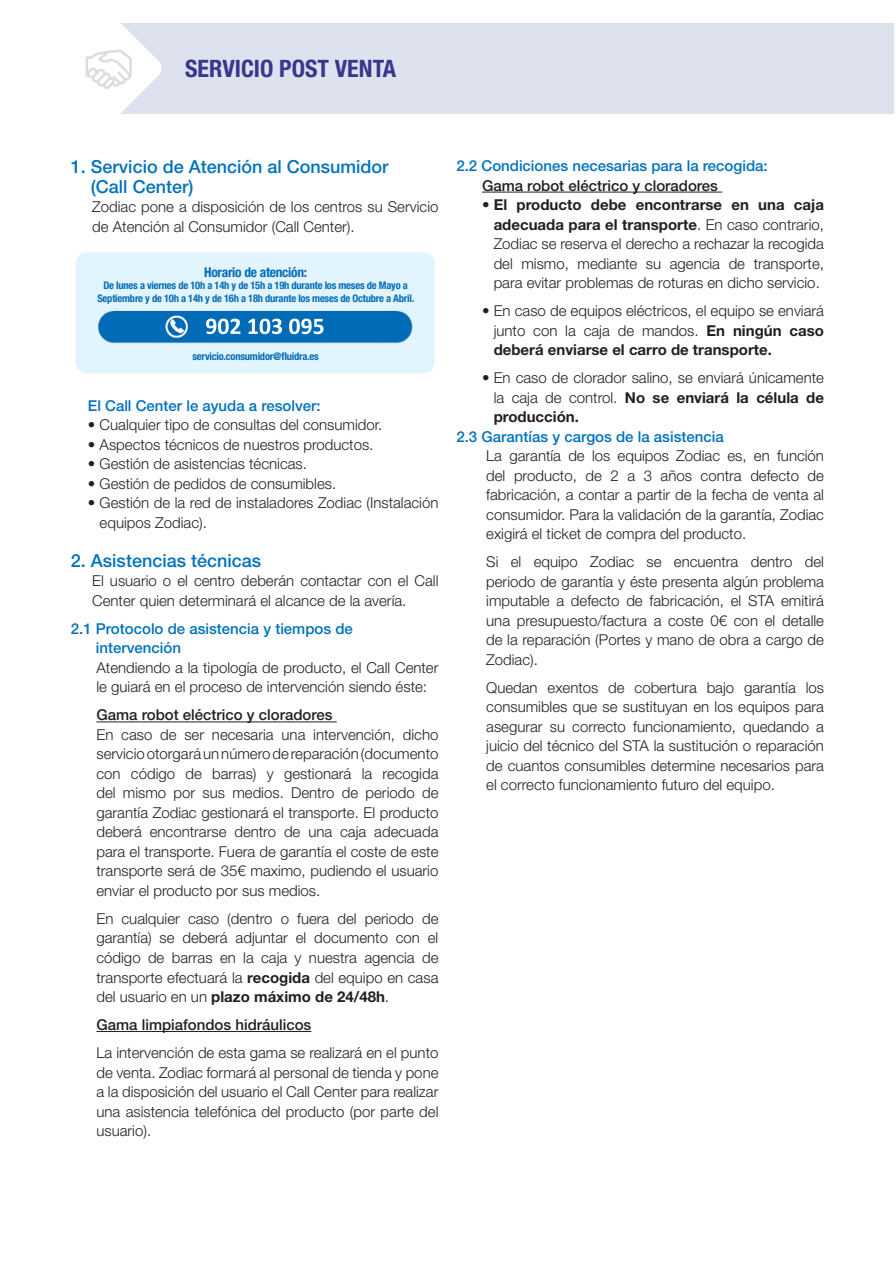
<style>
.page{position:relative;width:896px;height:1264px;background:#fff}
.page>*{position:absolute;margin:0;border:0;box-sizing:border-box;transform-origin:0 0}
.t1{font:700 condensed 24px "Helvetica Neue LT Std";color:#38378d}
.t2{font:500 18px/19.5px "Helvetica Neue LT Std";color:#0072bc}
.t3{font:300 15px/19.5px "Helvetica Neue LT Std";color:#231f20;text-align:justify}
.t4{font:500 15px/19.5px "Helvetica Neue LT Std";color:#0072bc}
.t5{font:500 15px "Helvetica Neue LT Std";color:#231f20}
.t6{font:700 condensed 13.5px "Helvetica Neue LT Std";letter-spacing:-.02em;color:#006cb7}
.t7{font:700 condensed 10.5px/12.6px "Helvetica Neue LT Std";letter-spacing:-.02em;color:#006cb7;text-align:center}
.s1{font-weight:700}
</style>
<div class="page">
<hr style="left:96px;top:721px;width:241px;height:1px;background:#231f20">
<hr style="left:96px;top:1031px;width:215px;height:1px;background:#231f20">
<hr style="left:482px;top:192px;width:240px;height:1px;background:#231f20">
<img style="left:75px;top:252px;width:360px;height:122px">
<img style="left:272px;top:319px;width:39px;height:15px">
<div style="left:114px;top:23px;width:780px;height:90px;background:#dee1ee"></div>
<svg style="left:85px;top:23px;width:77px;height:91px"></svg>
<h1 class="t1" style="left:185px;top:54px;width:213px">SERVICIO POST VENTA</h1>
<p class="t2" style="left:91px;top:157px;width:299px;text-indent:-20px">1. Servicio de Atención al Consumidor (Call Center)</p>
<p class="t3" style="left:92px;top:197px;width:348px">Zodiac pone a disposición de los centros su Servicio de Atención al Consumidor (Call Center).</p>
<p class="t6" style="left:204px;top:263px;width:104px">Horario de atención:</p>
<p class="t7" style="left:97px;top:279px;width:318px">De lunes a viernes de 10h a 14h y de 15h a 19h durante los meses de Mayo a<br>Septiembre y de 10h a 14h y de 16h a 18h durante los meses de Octubre a Abril.</p>
<p class="t7" style="left:192px;top:350px;width:128px">servicio.consumidor@fluidra.es</p>
<p class="t4" style="left:88px;top:395px;width:234px">El Call Center le ayuda a resolver:</p>
<p class="t3" style="left:88px;top:415px;width:296px">• Cualquier tipo de consultas del consumidor.</p>
<p class="t3" style="left:88px;top:434px;width:287px">• Aspectos técnicos de nuestros productos.</p>
<p class="t3" style="left:88px;top:454px;width:220px">• Gestión de asistencias técnicas.</p>
<p class="t3" style="left:88px;top:473px;width:250px">• Gestión de pedidos de consumibles.</p>
<p class="t3" style="left:100px;top:493px;width:340px;text-indent:-12px">• Gestión de la red de instaladores Zodiac (Instalación equipos Zodiac).</p>
<p class="t2" style="left:71px;top:550px;width:192px">2. Asistencias técnicas</p>
<p class="t3" style="left:92px;top:571px;width:348px">El usuario o el centro deberán contactar con el Call<br>Center quien determinará el alcance de la avería.</p>
<p class="t4" style="left:96px;top:618px;width:258px;text-indent:-25px">2.1 Protocolo de asistencia y tiempos de intervención</p>
<p class="t3" style="left:96px;top:657px;width:343px">Atendiendo a la tipología de producto, el Call Center le guiará en el proceso de intervención siendo éste:</p>
<p class="t5" style="left:96px;top:706px;width:237px">Gama robot eléctrico y cloradores</p>
<p class="t3" style="left:96px;top:724px;width:343px">En caso de ser necesaria una intervención, dicho servicio otorgará un número de reparación (documento con código de barras) y gestionará la recogida del mismo por sus medios. Dentro de periodo de garantía Zodiac gestionará el transporte. El producto deberá encontrarse dentro de una caja adecuada para el transporte. Fuera de garantía el coste de este transporte será de 35€ maximo, pudiendo el usuario enviar el producto por sus medios.</p>
<p class="t3" style="left:96px;top:908px;width:343px">En cualquier caso (dentro o fuera del periodo de garantía) se deberá adjuntar el documento con el código de barras en la caja y nuestra agencia de transporte efectuará la <span class="s1">recogida</span> del equipo en casa del usuario en un <span class="s1">plazo máximo de 24/48h</span>.</p>
<p class="t5" style="left:96px;top:1015px;width:216px">Gama limpiafondos hidráulicos</p>
<p class="t3" style="left:96px;top:1042px;width:343px">La intervención de esta gama se realizará en el punto de venta. Zodiac formará al personal de tienda y pone a la disposición del usuario el Call Center para realizar una asistencia telefónica del producto (por parte del usuario).</p>
<p class="t4" style="left:456px;top:156px;width:313px">2.2 Condiciones necesarias para la recogida:</p>
<p class="t5" style="left:482px;top:176px;width:237px">Gama robot eléctrico y cloradores</p>
<p class="t3" style="left:493px;top:195px;width:332px;text-indent:-12px">• <span class="s1">El producto debe encontrarse en una caja adecuada para el transporte</span>. En caso contrario, Zodiac se reserva el derecho a rechazar la recogida del mismo, mediante su agencia de transporte, para evitar problemas de roturas en dicho servicio.</p>
<p class="t3" style="left:493px;top:301px;width:332px;text-indent:-12px">• En caso de equipos eléctricos, el equipo se enviará junto con la caja de mandos. <span class="s1">En ningún caso deberá enviarse el carro de transporte.</span></p>
<p class="t3" style="left:493px;top:368px;width:332px;text-indent:-12px">• En caso de clorador salino, se enviará únicamente la caja de control. <span class="s1">No se enviará la célula de producción.</span></p>
<p class="t4" style="left:456px;top:426px;width:269px">2.3 Garantías y cargos de la asistencia</p>
<p class="t3" style="left:486px;top:446px;width:339px">La garantía de los equipos Zodiac es, en función del producto, de 2 a 3 años contra defecto de fabricación, a contar a partir de la fecha de venta al consumidor. Para la validación de la garantía, Zodiac exigirá el ticket de compra del producto.</p>
<p class="t3" style="left:486px;top:552px;width:339px">Si el equipo Zodiac se encuentra dentro del periodo de garantía y éste presenta algún problema imputable a defecto de fabricación, el STA emitirá una presupuesto/factura a coste 0€ con el detalle de la reparación (Portes y mano de obra a cargo de Zodiac).</p>
<p class="t3" style="left:486px;top:677px;width:339px">Quedan exentos de cobertura bajo garantía los consumibles que se sustituyan en los equipos para asegurar su correcto funcionamiento, quedando a juicio del técnico del STA la sustitución o reparación de cuantos consumibles determine necesarios para el correcto funcionamiento futuro del equipo.</p>
</div>
